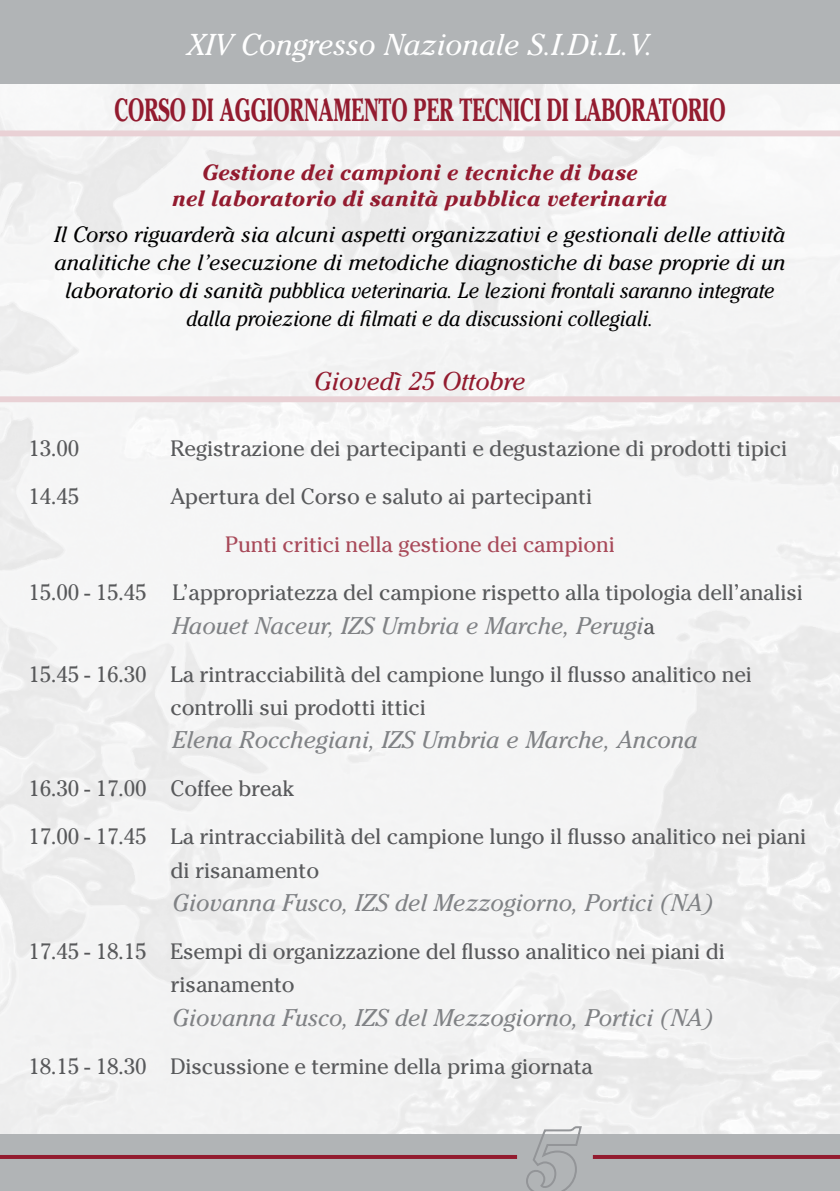
<style>
.page{position:relative;width:840px;height:1191px;background:#fff}
.page>*{position:absolute;margin:0;border:0;box-sizing:border-box;transform-origin:0 0}
.t1{font:700 31.8px "Cheltenham Std";color:#931b2f;scale:.65 1}
.t2{font:italic 30px "Cheltenham Std";color:#fff}
.t3{font:italic 25.4px "Cheltenham Std";color:#931b2f}
.t4{font:italic 24px "Cheltenham Std";color:#808285}
.t5{font:22.2px/33.4px "Cheltenham Std";letter-spacing:-.01em;color:#58595b}
.t6{font:22.2px "Cheltenham Std";letter-spacing:-.01em;color:#a84959}
.t7{font:italic 22px/28px "Cheltenham Std";color:#000;text-align:center}
.t8{font:italic 700 22px/26px "Cheltenham Std";color:#931b2f;text-align:center}
.s1{font-style:normal;font-size:22.2px;color:#58595b}
</style>
<div class="page">
<div style="left:0;top:1134px;width:839px;height:57px;background:#b1b4b6"></div>
<div style="left:0;top:0;width:839px;height:83px;background:#b1b4b6"></div>
<hr style="left:592px;top:1155px;width:247px;height:4px;background:#931b2f">
<svg style="left:524px;top:1125px;width:59px;height:66px"></svg>
<hr style="left:0;top:1155px;width:516px;height:4px;background:#931b2f">
<div style="left:0;top:130px;width:839px;height:6px;background:#e9d1d5"></div>
<div style="left:0;top:396px;width:839px;height:6px;background:#e9d1d5"></div>
<h2 class="t2" style="left:187px;top:27px;width:467px">XIV Congresso Nazionale S.I.Di.L.V.</h2>
<h1 class="t1" style="left:114px;top:91px;width:941px">CORSO DI AGGIORNAMENTO PER TECNICI DI LABORATORIO</h1>
<p class="t8" style="left:172px;top:159px;width:497px">Gestione dei campioni e tecniche di base<br>nel laboratorio di sanità pubblica veterinaria</p>
<p class="t7" style="left:54px;top:220px;width:732px">Il Corso riguarderà sia alcuni aspetti organizzativi e gestionali delle attività analitiche che l’esecuzione di metodiche diagnostiche di base proprie di un laboratorio di sanità pubblica veterinaria. Le lezioni frontali saranno integrate dalla proiezione di filmati e da discussioni collegiali.</p>
<p class="t3" style="left:314px;top:366px;width:213px">Giovedì 25 Ottobre</p>
<p class="t5" style="left:28px;top:432px;width:52px">13.00</p>
<p class="t5" style="left:170px;top:432px;width:618px">Registrazione dei partecipanti e degustazione di prodotti tipici</p>
<p class="t5" style="left:28px;top:480px;width:52px">14.45</p>
<p class="t5" style="left:170px;top:480px;width:423px">Apertura del Corso e saluto ai partecipanti</p>
<p class="t6" style="left:225px;top:531px;width:391px">Punti critici nella gestione dei campioni</p>
<p class="t5" style="left:28px;top:576px;width:775px">15.00 - 15.45 L’appropriatezza del campione rispetto alla tipologia dell’analisi</p>
<p class="t4" style="left:172px;top:611px;width:483px">Haouet Naceur, IZS Umbria e Marche, Perugi<span class="s1">a</span></p>
<p class="t5" style="left:170px;top:657px;width:582px;text-indent:-142px">15.45 - 16.30 La rintracciabilità del campione lungo il flusso analitico nei controlli sui prodotti ittici</p>
<p class="t4" style="left:172px;top:726px;width:526px">Elena Rocchegiani, IZS Umbria e Marche, Ancona</p>
<p class="t5" style="left:28px;top:764px;width:779px;line-height:48px">16.30 - 17.00 Coffee break<br>17.00 - 17.45 La rintracciabilità del campione lungo il flusso analitico nei piani</p>
<p class="t5" style="left:170px;top:853px;width:150px">di risanamento</p>
<p class="t4" style="left:172px;top:888px;width:541px">Giovanna Fusco, IZS del Mezzogiorno, Portici (NA)</p>
<p class="t5" style="left:170px;top:934px;width:555px;text-indent:-142px">17.45 - 18.15 Esempi di organizzazione del flusso analitico nei piani di risanamento</p>
<p class="t4" style="left:172px;top:1003px;width:541px">Giovanna Fusco, IZS del Mezzogiorno, Portici (NA)</p>
<p class="t5" style="left:28px;top:1049px;width:566px">18.15 - 18.30 Discussione e termine della prima giornata</p>
</div>
